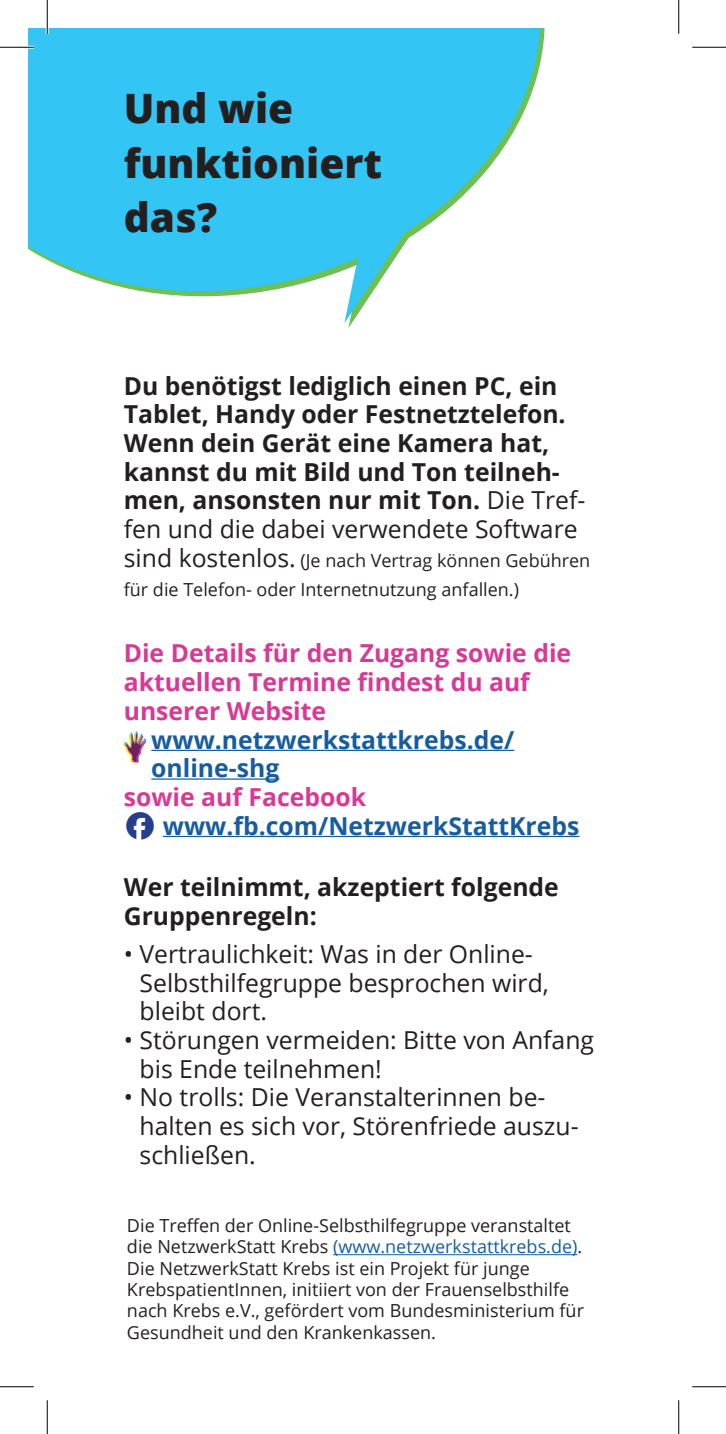
<style>
.page{position:relative;width:726px;height:1434px;background:#fff}
.page>*{position:absolute;margin:0;border:0;box-sizing:border-box;transform-origin:0 0}
.t1{font:800 40.5px/54.7px "Open Sans";color:#231f20}
.t2{font:28.57px "typeecon";color:#253f8e}
.t3{font:700 24.75px/28.6px "Open Sans";color:#231f20}
.t4{font:24.75px/28.6px "Open Sans";color:#231f20}
.t5{font:700 24.75px/28.6px "Open Sans";color:#d73995}
.t6{font:700 24.75px/28.6px "Open Sans";color:#175d9e}
.t7{font:18px/21.4px "Open Sans";color:#231f20}
.s1{font-weight:400}
.s2{font-size:24.75px}
.s3{color:#175d9e}
</style>
<div class="page">
<hr style="left:151px;top:750px;width:363px;height:1px;background:#175d9e">
<hr style="left:151px;top:778px;width:128px;height:2px;background:#175d9e">
<hr style="left:163px;top:836px;width:416px;height:1px;background:#175d9e">
<svg style="left:28px;top:28px;width:517px;height:269px;background:#50ccf1"></svg>
<svg style="left:344px;top:158px;width:115px;height:170px"></svg>
<hr style="left:333px;top:1254px;width:244px;height:1px;background:#175d9e">
<svg style="left:123px;top:731px;width:24px;height:32px"></svg>
<hr style="left:0;top:46px;width:34px;height:3px;background:#fff">
<hr style="left:46px;top:0;width:3px;height:34px;background:#fff">
<hr style="left:0;top:47px;width:34px;height:1px;background:#000">
<hr style="left:692px;top:47px;width:34px;height:1px;background:#000">
<hr style="left:0;top:1386px;width:34px;height:1px;background:#000">
<hr style="left:692px;top:1386px;width:34px;height:1px;background:#000">
<hr style="left:47px;top:0;width:1px;height:34px;background:#000">
<hr style="left:47px;top:1400px;width:1px;height:34px;background:#000">
<hr style="left:678px;top:0;width:1px;height:34px;background:#000">
<hr style="left:678px;top:1400px;width:1px;height:34px;background:#000">
<h1 class="t1" style="left:124px;top:79px;width:260px">Und wie funktioniert das?</h1>
<h3 class="t3" style="left:124px;top:371px;width:463px">Du benötigst lediglich einen PC, ein Tablet, Handy oder Festnetztelefon.<br>Wenn dein Gerät eine Kamera hat, kannst du mit Bild und Ton teilneh&shy;men, ansonsten nur mit Ton. <span class="s1">Die Tref&shy;fen und die dabei verwendete Software</span></h3>
<p class="t7" style="left:124px;top:545px;width:468px;line-height:28.8px"><span class="s2">sind kostenlos.</span> (Je nach Vertrag können Gebühren für die Telefon- oder Internetnutzung anfallen.)</p>
<h3 class="t5" style="left:124px;top:639px;width:449px">Die Details für den Zugang sowie die aktuellen Termine findest du auf unserer Website</h3>
<h3 class="t6" style="left:151px;top:725px;width:364px">www.netzwerkstattkrebs.de/ online-shg</h3>
<h3 class="t5" style="left:124px;top:782px;width:244px">sowie auf Facebook</h3>
<h3 class="t6" style="left:163px;top:811px;width:418px">www.fb.com/NetzwerkStattKrebs</h3>
<h2 class="t2" style="left:125px;top:812px;width:32px">F</h2>
<h3 class="t3" style="left:124px;top:872px;width:437px">Wer teilnimmt, akzeptiert folgende<br>Gruppenregeln:</h3>
<h3 class="t4" style="left:140px;top:939px;width:411px;text-indent:-16px">• Vertraulichkeit: Was in der Online-<br>Selbsthilfegruppe besprochen wird, bleibt dort.</h3>
<h3 class="t4" style="left:140px;top:1025px;width:456px;text-indent:-16px">• Störungen vermeiden: Bitte von Anfang bis Ende teilnehmen!</h3>
<h3 class="t4" style="left:140px;top:1082px;width:441px;text-indent:-16px">• No trolls: Die Veranstalterinnen be&shy;halten es sich vor, Störenfriede auszu&shy;schließen.</h3>
<p class="t7" style="left:127px;top:1214px;width:459px">Die Treffen der Online-Selbsthilfegruppe veranstaltet die NetzwerkStatt Krebs <span class="s3">(www.netzwerkstattkrebs.de)</span>.<br>Die NetzwerkStatt Krebs ist ein Projekt für junge KrebspatientInnen, initiiert von der Frauenselbsthilfe nach Krebs e.V., gefördert vom Bundesministerium für Gesundheit und den Krankenkassen.</p>
</div>
